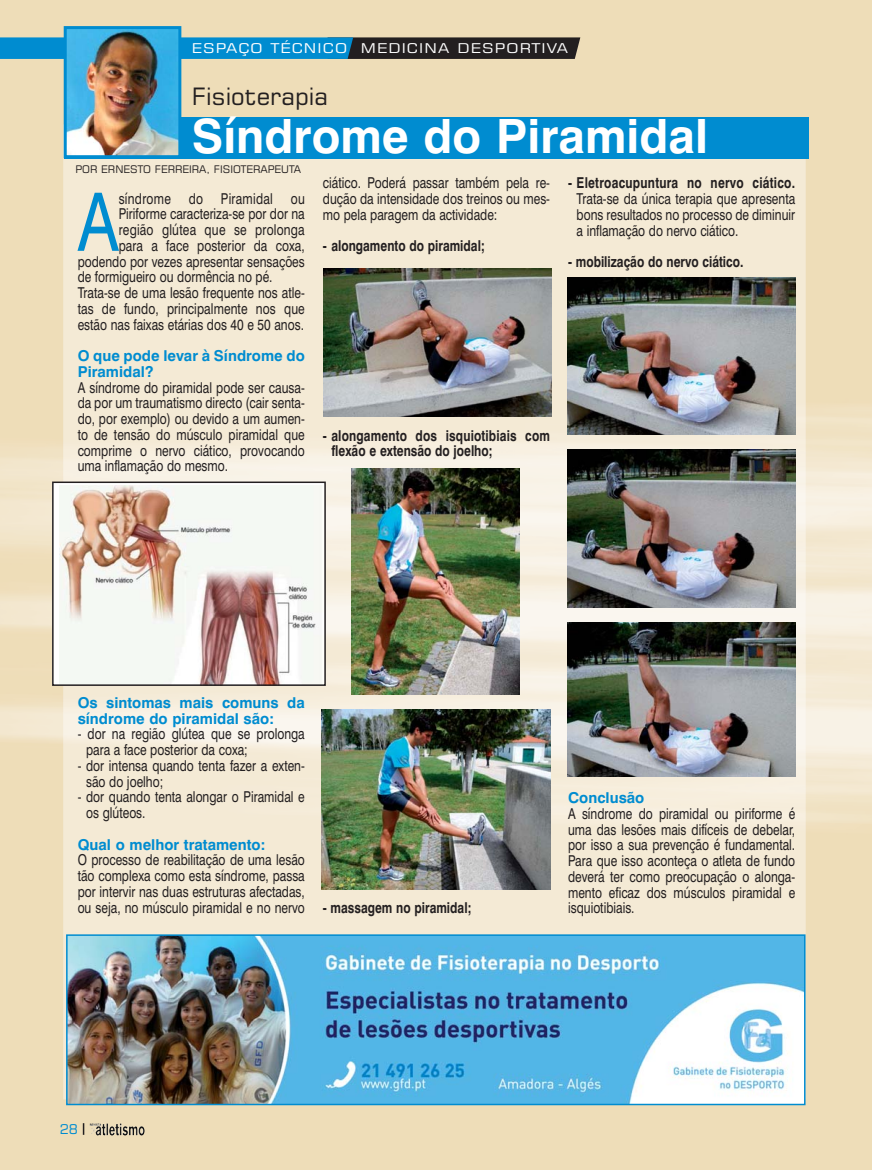
<style>
.page{position:relative;width:872px;height:1170px;background:#fff}
.page>*{position:absolute;margin:0;border:0;box-sizing:border-box;transform-origin:0 0}
.t1{font:80.7px "Swiss 721 BT";color:#008cd0;scale:.8 1}
.t2{font:700 47.25px "Swiss 721 BT";color:#fff}
.t3{font:24px "Square 721 BT";color:#231f20}
.t4{font:15px/15.8px "Swiss 721 BT";color:#231f20;text-align:justify;scale:.8 1}
.t5{font:700 15px/15.8px "Swiss 721 BT";color:#231f20;scale:.8 1}
.t6{font:700 15px/15.8px "Swiss 721 BT";color:#008cd0}
.t7{font:700 15px "Swiss 721 BT";letter-spacing:.02em;color:#231f20;scale:.8 1}
.t8{font:15px "Swiss 721 BT";letter-spacing:.02em;color:#231f20;scale:.8 1}
.t9{font:13.5px "Square 721 BT";letter-spacing:.07em;color:#fff;scale:1.2 1}
.t10{font:13.5px "Square 721 BT";color:#008cd0}
.t11{font:10.5px "Square 721 BT";color:#231f20}
</style>
<div class="page">
<img style="left:0;top:0;width:872px;height:1169px">
<img style="left:90px;top:1123px;width:37px;height:12px">
<svg style="left:0;top:37px;width:580px;height:22px;background:#17597a"></svg>
<img style="left:69px;top:937px;width:733px;height:165px">
<div style="left:66px;top:934px;width:739px;height:171px;border:2px solid #008cd0"></div>
<div style="left:64px;top:117px;width:744px;height:41px;background:#008cd0"></div>
<img style="left:68px;top:30px;width:109px;height:124px">
<div style="left:64px;top:26px;width:117px;height:132px;border:3px solid #008cd0"></div>
<img style="left:59px;top:485px;width:264px;height:197px">
<div style="left:52px;top:481px;width:274px;height:204px;border:2px solid #231f20"></div>
<img style="left:323px;top:268px;width:228px;height:148px">
<img style="left:322px;top:709px;width:228px;height:180px">
<img style="left:351px;top:468px;width:169px;height:226px">
<img style="left:567px;top:277px;width:228px;height:157px">
<img style="left:567px;top:449px;width:228px;height:158px">
<img style="left:567px;top:622px;width:228px;height:154px">
<p class="t9" style="left:192px;top:43px;width:131px">ESPAÇO TÉCNICO</p>
<h3 class="t3" style="left:192px;top:87px;width:138px">Fisioterapia</h3>
<p class="t9" style="left:361px;top:43px;width:174px">MEDICINA DESPORTIVA</p>
<h2 class="t2" style="left:192px;top:116px;width:518px">Síndrome do Piramidal</h2>
<p class="t11" style="left:75px;top:165px;width:227px">POR ERNESTO FERREIRA, FISIOTERAPEUTA</p>
<h1 class="t1" style="left:78px;top:187px;width:53px">A</h1>
<p class="t8" style="left:119px;top:192px;width:234px">síndrome do Piramidal ou</p>
<p class="t4" style="left:119px;top:207px;width:234px">Piriforme caracteriza-se por dor na</p>
<p class="t4" style="left:119px;top:222px;width:234px">região glútea que se prolonga</p>
<p class="t4" style="left:119px;top:238px;width:234px">para a face posterior da coxa,</p>
<p class="t4" style="left:78px;top:254px;width:285px">podendo por vezes apresentar sensações</p>
<p class="t4" style="left:78px;top:270px;width:245px">de formigueiro ou dormência no pé.</p>
<p class="t4" style="left:78px;top:285px;width:285px">Trata-se de uma lesão frequente nos atle-</p>
<p class="t4" style="left:78px;top:301px;width:285px">tas de fundo, principalmente nos que</p>
<p class="t4" style="left:78px;top:317px;width:284px">estão nas faixas etárias dos 40 e 50 anos.</p>
<p class="t6" style="left:78px;top:349px;width:229px">O que pode levar à Síndrome do<br>Piramidal?</p>
<p class="t4" style="left:78px;top:380px;width:285px">A síndrome do piramidal pode ser causa&shy;da por um traumatismo directo (cair senta&shy;do, por exemplo) ou devido a um aumen&shy;to de tensão do músculo piramidal que comprime o nervo ciático, provocando uma inflamação do mesmo.</p>
<p class="t4" style="left:323px;top:176px;width:285px">ciático. Poderá passar também pela re&shy;dução da intensidade dos treinos ou mes&shy;mo pela paragem da actividade:</p>
<p class="t5" style="left:323px;top:239px;width:204px">- alongamento do piramidal;</p>
<p class="t5" style="left:331px;top:428px;width:275px;text-indent:-9px">- alongamento dos isquiotibiais com flexão e extensão do joelho;</p>
<p class="t7" style="left:568px;top:177px;width:285px">- Eletroacupuntura no nervo ciático.</p>
<p class="t4" style="left:576px;top:192px;width:275px">Trata-se da única terapia que apresenta bons resultados no processo de diminuir a inflamação do nervo ciático.</p>
<p class="t5" style="left:568px;top:255px;width:221px">- mobilização do nervo ciático.</p>
<p class="t6" style="left:78px;top:695px;width:229px">Os sintomas mais comuns da síndrome do piramidal são:</p>
<p class="t4" style="left:86px;top:726px;width:275px;text-indent:-9px">- dor na região glútea que se prolonga para a face posterior da coxa;</p>
<p class="t4" style="left:86px;top:758px;width:275px;text-indent:-9px">- dor intensa quando tenta fazer a exten&shy;são do joelho;</p>
<p class="t4" style="left:86px;top:789px;width:275px;text-indent:-9px">- dor quando tenta alongar o Piramidal e os glúteos.</p>
<p class="t6" style="left:78px;top:837px;width:189px">Qual o melhor tratamento:</p>
<p class="t4" style="left:78px;top:852px;width:285px">O processo de reabilitação de uma lesão tão complexa como esta síndrome, passa por intervir nas duas estruturas afectadas, ou seja, no músculo piramidal e no nervo</p>
<p class="t5" style="left:323px;top:901px;width:187px">- massagem no piramidal;</p>
<p class="t10" style="left:60px;top:1124px;width:20px">28</p>
<p class="t6" style="left:568px;top:791px;width:78px">Conclusão</p>
<p class="t4" style="left:568px;top:806px;width:285px">A síndrome do piramidal ou piriforme é uma das lesões mais difíceis de debelar, por isso a sua prevenção é fundamental.<br>Para que isso aconteça o atleta de fundo deverá ter como preocupação o alonga&shy;mento eficaz dos músculos piramidal e isquiotibiais.</p>
</div>
